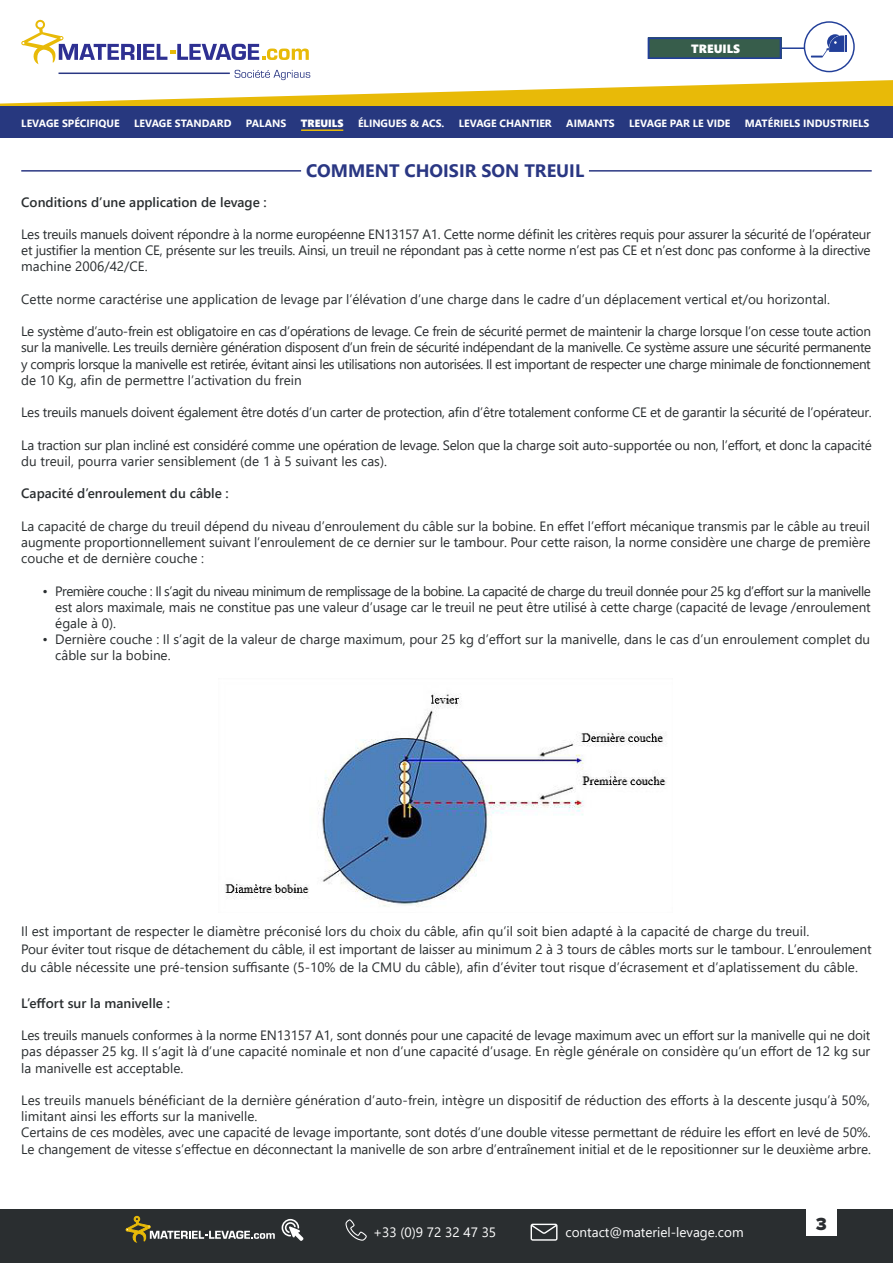
<style>
.page{position:relative;width:893px;height:1263px;background:#fff}
.page>*{position:absolute;margin:0;border:0;box-sizing:border-box;transform-origin:0 0}
.t1{font:700 18px "Segoe UI";color:#2a3783}
.t2{font:900 18px "Casto";color:#2a2d30}
.t3{font:13.5px/16.2px "Segoe UI";color:#2a2e30;text-align:justify}
.t4{font:13.5px/16.2px "Segoe UI";letter-spacing:-.02em;color:#2a2e30}
.t5{font:13.5px "Segoe UI";letter-spacing:-.025em;color:#2a2e30}
.t6{font:600 13.5px "Segoe UI";color:#2a2e30}
.t7{font:13.5px "Segoe UI";color:#fff}
.t8{font:12px "Segoe UI Black";color:#fff}
.t9{font:700 10.5px "Segoe UI";color:#fff}
.t10{font:10.5px "Segoe UI Black";color:#fff}
</style>
<div class="page">
<div style="left:0;top:106px;width:893px;height:31px;background:#27387f"></div>
<hr style="left:301px;top:129px;width:42px;height:2px;background:#e8ba08">
<svg style="left:0;top:20px;width:893px;height:86px"></svg>
<div style="left:0;top:1209px;width:893px;height:54px;background:#2a2e30"></div>
<svg style="left:282px;top:1219px;width:22px;height:22px"></svg>
<svg style="left:345px;top:1219px;width:22px;height:22px"></svg>
<svg style="left:531px;top:1224px;width:26px;height:17px"></svg>
<svg style="left:126px;top:1216px;width:149px;height:26px"></svg>
<div style="left:806px;top:1206px;width:31px;height:30px;background:#fff"></div>
<hr style="left:21px;top:170px;width:280px;height:2px;background:#2a3783">
<hr style="left:589px;top:170px;width:283px;height:2px;background:#2a3783">
<img style="left:225px;top:693px;width:441px;height:214px">
<p class="t8" style="left:691px;top:40px;width:50px">TREUILS</p>
<p class="t9" style="left:21px;top:113px;width:100px">LEVAGE SPÉCIFIQUE</p>
<p class="t9" style="left:134px;top:113px;width:99px">LEVAGE STANDARD</p>
<p class="t9" style="left:246px;top:113px;width:42px">PALANS</p>
<p class="t10" style="left:301px;top:115px;width:44px">TREUILS</p>
<p class="t9" style="left:358px;top:113px;width:88px">ÉLINGUES &amp; ACS.</p>
<p class="t9" style="left:459px;top:113px;width:94px">LEVAGE CHANTIER</p>
<p class="t9" style="left:566px;top:113px;width:50px">AIMANTS</p>
<p class="t9" style="left:629px;top:113px;width:103px">LEVAGE PAR LE VIDE</p>
<p class="t9" style="left:745px;top:113px;width:126px">MATÉRIELS INDUSTRIELS</p>
<p class="t1" style="left:306px;top:153px;width:280px">COMMENT CHOISIR SON TREUIL</p>
<p class="t6" style="left:21px;top:189px;width:247px">Conditions d’une application de levage :</p>
<p class="t3" style="left:21px;top:225px;width:851px">Les treuils manuels doivent répondre à la norme européenne EN13157 A1. Cette norme définit les critères requis pour assurer la sécurité de l’opérateur et justifier la mention CE, présente sur les treuils. Ainsi, un treuil ne répondant pas à cette norme n’est pas CE et n’est donc pas conforme à la directive machine 2006/42/CE.</p>
<p class="t3" style="left:21px;top:290px;width:810px">Cette norme caractérise une application de levage par l’élévation d’une charge dans le cadre d’un déplacement vertical et/ou horizontal.</p>
<p class="t3" style="left:21px;top:322px;width:852px">Le système d’auto-frein est obligatoire en cas d’opérations de levage. Ce frein de sécurité permet de maintenir la charge lorsque l’on cesse toute action sur la manivelle. Les treuils dernière génération disposent d’un frein de sécurité indépendant de la manivelle. Ce système assure une sécurité permanente y compris lorsque la manivelle est retirée, évitant ainsi les utilisations non autorisées. Il est important de respecter une charge minimale de fonctionnement de 10 Kg, afin de permettre l’activation du frein</p>
<p class="t5" style="left:21px;top:400px;width:852px">Les treuils manuels doivent également être dotés d’un carter de protection, afin d’être totalement conforme CE et de garantir la sécurité de l’opérateur.</p>
<p class="t4" style="left:21px;top:436px;width:852px">La traction sur plan incliné est considéré comme une opération de levage. Selon que la charge soit auto-supportée ou non, l’effort, et donc la capacité du treuil, pourra varier sensiblement (de 1 à 5 suivant les cas).</p>
<p class="t6" style="left:21px;top:481px;width:209px">Capacité d’enroulement du câble :</p>
<p class="t3" style="left:21px;top:517px;width:851px">La capacité de charge du treuil dépend du niveau d’enroulement du câble sur la bobine. En effet l’effort mécanique transmis par le câble au treuil augmente proportionnellement suivant l’enroulement de ce dernier sur le tambour. Pour cette raison, la norme considère une charge de première couche et de dernière couche :</p>
<p class="t3" style="left:55px;top:581px;width:817px;text-indent:-13px">• Première couche : Il s’agit du niveau minimum de remplissage de la bobine. La capacité de charge du treuil donnée pour 25 kg d’effort sur la manivelle est alors maximale, mais ne constitue pas une valeur d’usage car le treuil ne peut être utilisé à cette charge (capacité de levage /enroulement égale à 0).</p>
<p class="t3" style="left:55px;top:630px;width:816px;text-indent:-13px">• Dernière couche : Il s’agit de la valeur de charge maximum, pour 25 kg d’effort sur la manivelle, dans le cas d’un enroulement complet du câble sur la bobine.</p>
<p class="t3" style="left:21px;top:922px;width:789px">Il est important de respecter le diamètre préconisé lors du choix du câble, afin qu’il soit bien adapté à la capacité de charge du treuil.</p>
<p class="t3" style="left:21px;top:939px;width:852px;line-height:18px">Pour éviter tout risque de détachement du câble, il est important de laisser au minimum 2 à 3 tours de câbles morts sur le tambour. L’enroulement du câble nécessite une pré-tension suffisante (5-10% de la CMU du câble), afin d’éviter tout risque d’écrasement et d’aplatissement du câble.</p>
<p class="t6" style="left:21px;top:990px;width:150px">L’effort sur la manivelle :</p>
<p class="t3" style="left:21px;top:1026px;width:851px">Les treuils manuels conformes à la norme EN13157 A1, sont donnés pour une capacité de levage maximum avec un effort sur la manivelle qui ne doit pas dépasser 25 kg. Il s’agit là d’une capacité nominale et non d’une capacité d’usage. En règle générale on considère qu’un effort de 12 kg sur la manivelle est acceptable.</p>
<p class="t3" style="left:21px;top:1091px;width:850px">Les treuils manuels bénéficiant de la dernière génération d’auto-frein, intègre un dispositif de réduction des efforts à la descente jusqu’à 50%, limitant ainsi les efforts sur la manivelle.</p>
<p class="t3" style="left:21px;top:1123px;width:851px">Certains de ces modèles, avec une capacité de levage importante, sont dotés d’une double vitesse permettant de réduire les effort en levé de 50%.<br>Le changement de vitesse s’effectue en déconnectant la manivelle de son arbre d’entraînement initial et de le repositionner sur le deuxième arbre.</p>
<p class="t7" style="left:373px;top:1220px;width:125px">+33 (0)9 72 32 47 35</p>
<p class="t7" style="left:565px;top:1220px;width:180px">contact@materiel-levage.com</p>
<p class="t2" style="left:816px;top:1213px;width:12px">3</p>
</div>
